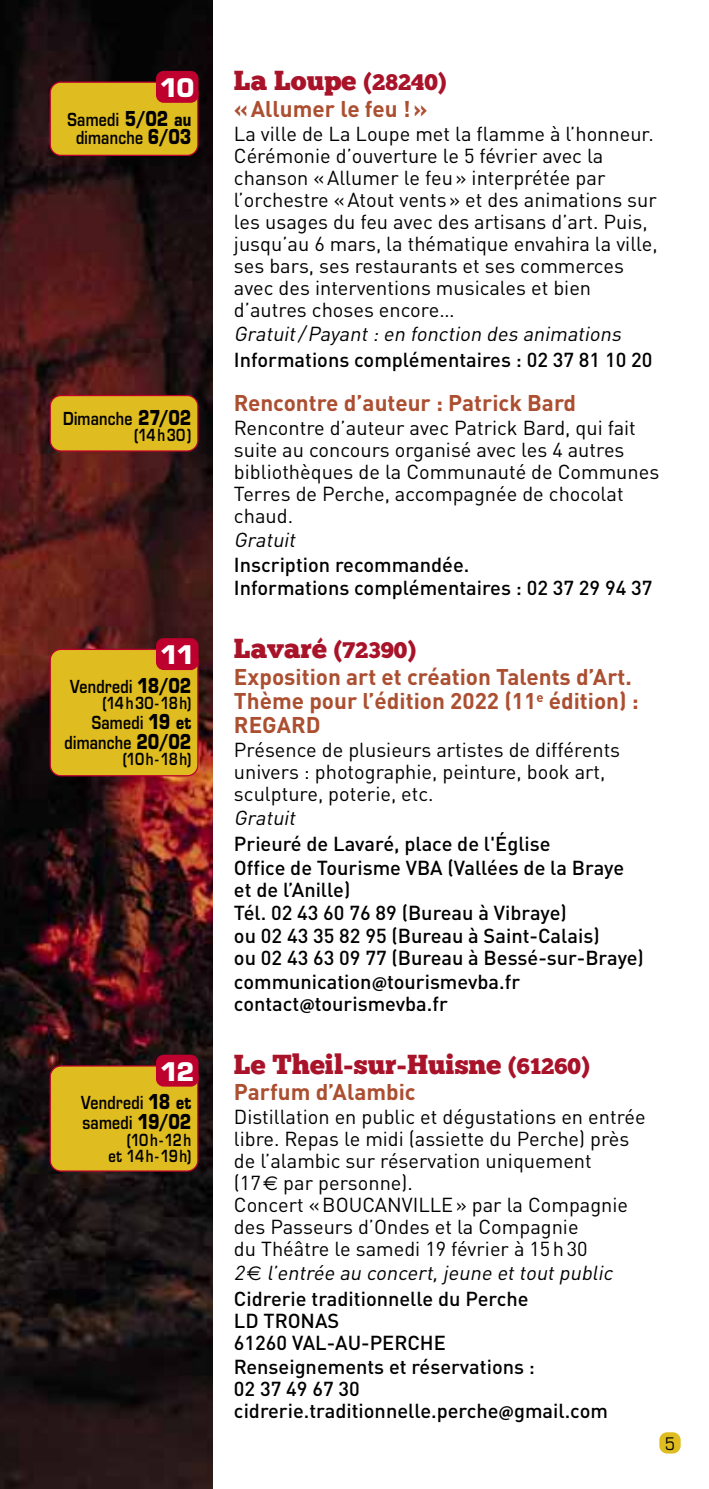
<style>
.page{position:relative;width:709px;height:1489px;background:#fff}
.page>*{position:absolute;margin:0;border:0;box-sizing:border-box;transform-origin:0 0}
.t1{font:27.5px "Chunk Five";color:#a9132a}
.t2{font:700 25px "Eurostile";color:#fff}
.t3{font:700 22.5px/24px "DIN Pro";color:#ac4f31}
.t4{font:22.5px "Chunk Five";color:#a9132a}
.t5{font:20px/22px "DIN Pro";color:#000}
.t6{font:500 20px/22.8px "DIN Pro";color:#000}
.t7{font:italic 20px "DIN Pro";color:#000}
.t8{font:600 17.5px/20px "Eurostile";letter-spacing:.02em;color:#000;text-align:right;scale:.8 1}
.t9{font:condensed 17.5px "Eurostile";color:#000}
.t10{font:600 16.25px/16.2px "Eurostile";letter-spacing:.04em;color:#000;text-align:right;scale:.8 1}
.t11{font:600 16.25px "Eurostile";letter-spacing:.065em;color:#000;scale:.8 1}
.s1{font-weight:700;font-size:20px}
.s2{font-weight:700}
.s3{font-size:22.5px}
.s4{font-size:27.5px}
.s5{font-family:"Myriad Pro";font-weight:700}
.s6{font-family:"Euro Sans"}
.s7{font-style:italic}
.s8{font-weight:500}
</style>
<div class="page">
<img style="left:0;top:0;width:213px;height:1488px">
<div style="left:50px;top:649px;width:148px;height:126px;background:#dfbc1f;border-radius:11px"></div>
<div style="left:50px;top:648px;width:148px;height:128px;border:1px solid #be002e;border-radius:11px"></div>
<div style="left:156px;top:638px;width:42px;height:32px;background:#be002e;border-radius:8px"></div>
<div style="left:50px;top:1065px;width:148px;height:105px;background:#dfbc1f;border-radius:11px"></div>
<div style="left:50px;top:1065px;width:148px;height:106px;border:1px solid #be002e;border-radius:11px"></div>
<div style="left:156px;top:1054px;width:42px;height:32px;background:#be002e;border-radius:8px"></div>
<div style="left:50px;top:82px;width:148px;height:73px;background:#dfbc1f;border-radius:11px"></div>
<div style="left:50px;top:81px;width:148px;height:75px;border:1px solid #be002e;border-radius:11px"></div>
<div style="left:156px;top:71px;width:42px;height:32px;background:#be002e;border-radius:8px"></div>
<div style="left:50px;top:395px;width:148px;height:56px;background:#dfbc1f;border-radius:11px"></div>
<div style="left:50px;top:395px;width:148px;height:56px;border:1px solid #be002e;border-radius:11px"></div>
<div style="left:659px;top:1431px;width:21px;height:22px;background:#dfbc1f;border-radius:8px"></div>
<p class="t2" style="left:160px;top:72px;width:36px">10</p>
<p class="t8" style="left:68px;top:110px;width:156px;line-height:18.8px;text-align:center">Samedi <span class="s1">5/02</span> <span class="s2">au </span>dimanche <span class="s1">6/03</span></p>
<p class="t8" style="left:63px;top:408px;width:162px">Dimanche <span class="s1">27/02</span></p>
<p class="t10" style="left:134px;top:427px;width:73px">(14h30)</p>
<p class="t2" style="left:160px;top:639px;width:36px">11</p>
<p class="t8" style="left:70px;top:676px;width:153px">Vendredi <span class="s1">18/02</span></p>
<p class="t11" style="left:103px;top:693px;width:113px">(14h30-18h)</p>
<p class="t8" style="left:65px;top:712px;width:160px">Samedi <span class="s1">19</span> <span class="s2">et </span>dimanche <span class="s1">20/02</span></p>
<p class="t10" style="left:123px;top:751px;width:87px">(10h-18h)</p>
<p class="t2" style="left:160px;top:1056px;width:36px">12</p>
<p class="t8" style="left:81px;top:1092px;width:139px;text-align:left">Vendredi <span class="s1">18</span> <span class="s2">et </span>samedi <span class="s1">19/02</span></p>
<p class="t10" style="left:109px;top:1131px;width:105px">(10h-12h<br>et 14h-19h)</p>
<h1 class="t1" style="left:234px;top:64px;width:214px">La Loupe <span class="s3">(28240)</span></h1>
<p class="t3" style="left:234px;top:94px;width:195px">«Allumer le feu !»</p>
<p class="t5" style="left:234px;top:120px;width:425px">La ville de La Loupe met la flamme à l’honneur.<br>Cérémonie d’ouverture le 5 février avec la chanson «Allumer le feu» interprétée par l’orchestre «Atout vents» et des animations sur les usages du feu avec des artisans d’art. Puis, jusqu’au 6 mars, la thématique envahira la ville, ses bars, ses restaurants et ses commerces avec des interventions musicales et bien d’autres choses encore…</p>
<p class="t7" style="left:234px;top:318px;width:393px">Gratuit/Payant:en fonction des animations</p>
<p class="t6" style="left:234px;top:346px;width:420px">Informations complémentaires : 02 37 81 10 20</p>
<p class="t3" style="left:234px;top:388px;width:344px">Rencontre d’auteur : Patrick Bard</p>
<p class="t5" style="left:234px;top:414px;width:427px">Rencontre d’auteur avec Patrick Bard, qui fait suite au concours organisé avec les 4 autres bibliothèques de la Communauté de Communes Terres de Perche, accompagnée de chocolat chaud.</p>
<p class="t7" style="left:234px;top:524px;width:68px">Gratuit</p>
<p class="t6" style="left:234px;top:552px;width:420px;line-height:22px">Inscription recommandée.<br>Informations complémentaires : 02 37 29 94 37</p>
<p class="t4" style="left:234px;top:636px;width:184px"><span class="s4">Lavaré</span> (72390)</p>
<p class="t3" style="left:234px;top:662px;width:406px">Exposition art et création Talents d’Art.<br>Thème pour l’édition 2022 (11<sup>e</sup> édition) :<br>REGARD</p>
<p class="t5" style="left:234px;top:736px;width:388px">Présence de plusieurs artistes de différents univers : photographie, peinture, book art, sculpture, poterie, etc.</p>
<p class="t7" style="left:234px;top:802px;width:68px">Gratuit</p>
<p class="t6" style="left:234px;top:829px;width:411px">Prieuré de Lavaré, place de l'Église<br>Office de Tourisme VBA (Vallées de la Braye et de l’Anille)<br>Tél. 02 43 60 76 89 (Bureau à Vibraye)<br>ou 02 43 35 82 95 (Bureau à Saint-Calais)<br>ou 02 43 63 09 77 (Bureau à Bessé-sur-Braye) communication<span class="s5">@</span>tourismevba.fr contact<span class="s5">@</span>tourismevba.fr</p>
<h1 class="t1" style="left:234px;top:1047px;width:357px">Le Theil-sur-Huisne <span class="s3">(61260)</span></h1>
<p class="t3" style="left:234px;top:1077px;width:183px">Parfum d’Alambic</p>
<p class="t5" style="left:234px;top:1103px;width:413px;line-height:22.8px">Distillation en public et dégustations en entrée libre. Repas le midi (assiette du Perche) près de l’alambic sur réservation uniquement<br>(17<span class="s6">e</span> par personne).<br>Concert «BOUCANVILLE» par la Compagnie des Passeurs d’Ondes et la Compagnie<br>du Théâtre le samedi 19 février à 15h30<br><span class="s7">2</span><span class="s6">e</span> <span class="s7">l’entrée au concert,jeune ettoutpublic </span><span class="s8">Cidrerie traditionnelle du Perche</span></p>
<p class="t6" style="left:234px;top:1307px;width:375px">LD TRONAS<br>61260 VAL-AU-PERCHE<br>Renseignements et réservations :<br>02 37 49 67 30 cidrerie.traditionnelle.perche<span class="s5">@</span>gmail.com</p>
<p class="t9" style="left:665px;top:1432px;width:11px">5</p>
</div>
